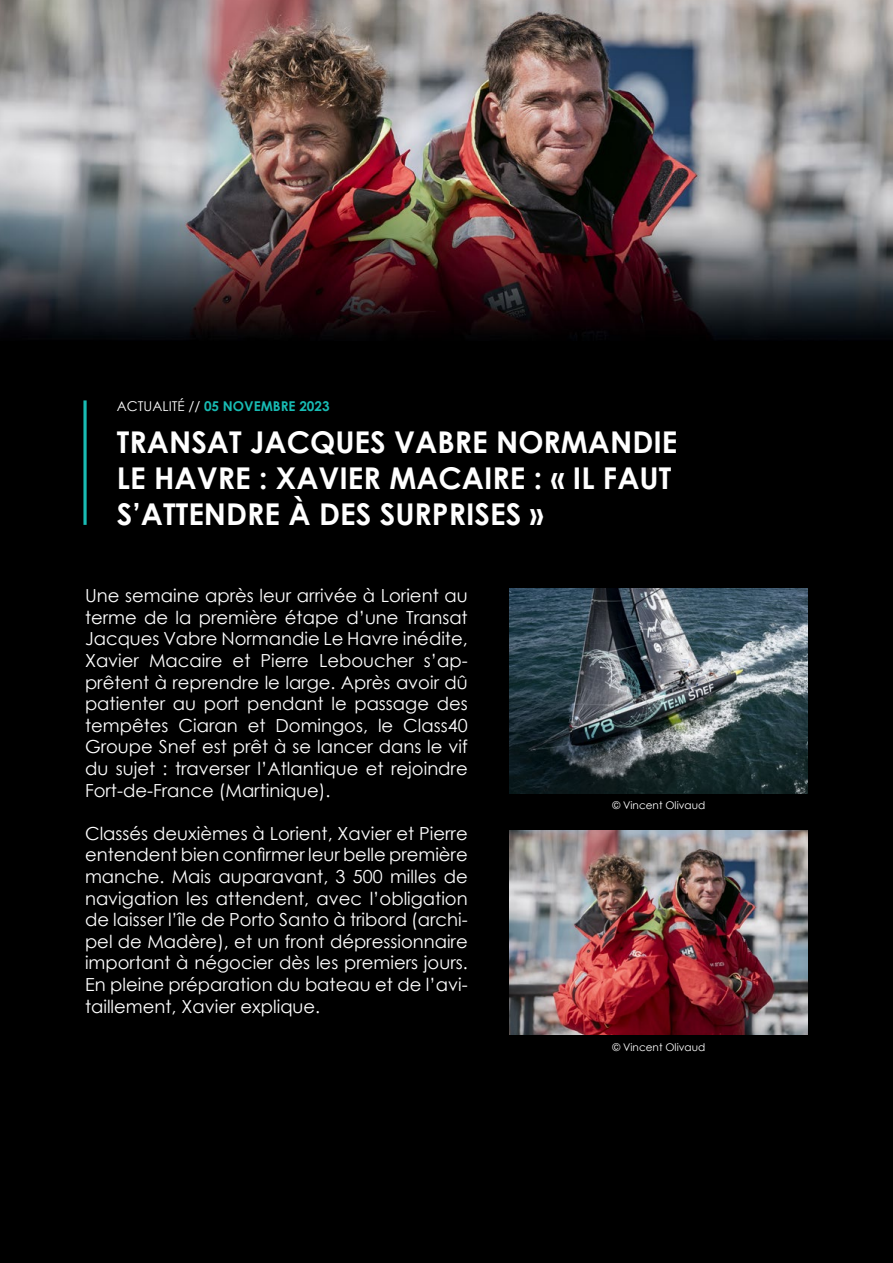
<style>
.page{position:relative;width:893px;height:1263px;background:#000}
.page>*{position:absolute;margin:0;border:0;box-sizing:border-box;transform-origin:0 0}
.t1{font:700 30px/36px "Century Gothic";color:#fff}
.t2{font:18px/21.6px "Century Gothic";color:#fff;text-align:justify}
.t3{font:700 13.5px "Century Gothic";color:#18bbb3}
.t4{font:10.5px "Century Gothic";color:#fff}
.s1{font-weight:400;color:#fff}
</style>
<div class="page">
<img style="left:0;top:0;width:893px;height:339px">
<svg style="left:83px;top:400px;width:4px;height:125px"></svg>
<img style="left:510px;top:589px;width:297px;height:204px">
<img style="left:510px;top:830px;width:297px;height:204px">
<p class="t3" style="left:117px;top:395px;width:214px"><span class="s1">ACTUALITÉ //</span> 05 NOVEMBRE 2023</p>
<h1 class="t1" style="left:117px;top:423px;width:562px">TRANSAT JACQUES VABRE NORMANDIE<br>LE HAVRE : XAVIER MACAIRE : « IL FAUT<br>S’ATTENDRE À DES SURPRISES »</h1>
<p class="t2" style="left:85px;top:585px;width:384px">Une semaine après leur arrivée à Lorient au terme de la première étape d’une Transat Jacques Vabre Normandie Le Havre inédite, Xavier Macaire et Pierre Leboucher s’ap&shy;prêtent à reprendre le large. Après avoir dû patienter au port pendant le passage des tempêtes Ciaran et Domingos, le Class40<br>Groupe Snef est prêt à se lancer dans le vif du sujet : traverser l’Atlantique et rejoindre Fort-de-France (Martinique).</p>
<p class="t2" style="left:85px;top:822px;width:384px">Classés deuxièmes à Lorient, Xavier et Pierre entendent bien confirmer leur belle première manche. Mais auparavant, 3 500 milles de navigation les attendent, avec l’obligation de laisser l’île de Porto Santo à tribord (archi&shy;pel de Madère), et un front dépressionnaire important à négocier dès les premiers jours.<br>En pleine préparation du bateau et de l’avi&shy;taillement, Xavier explique.</p>
<p class="t4" style="left:612px;top:798px;width:95px">© Vincent Olivaud</p>
<p class="t4" style="left:612px;top:1040px;width:95px">© Vincent Olivaud</p>
</div>
